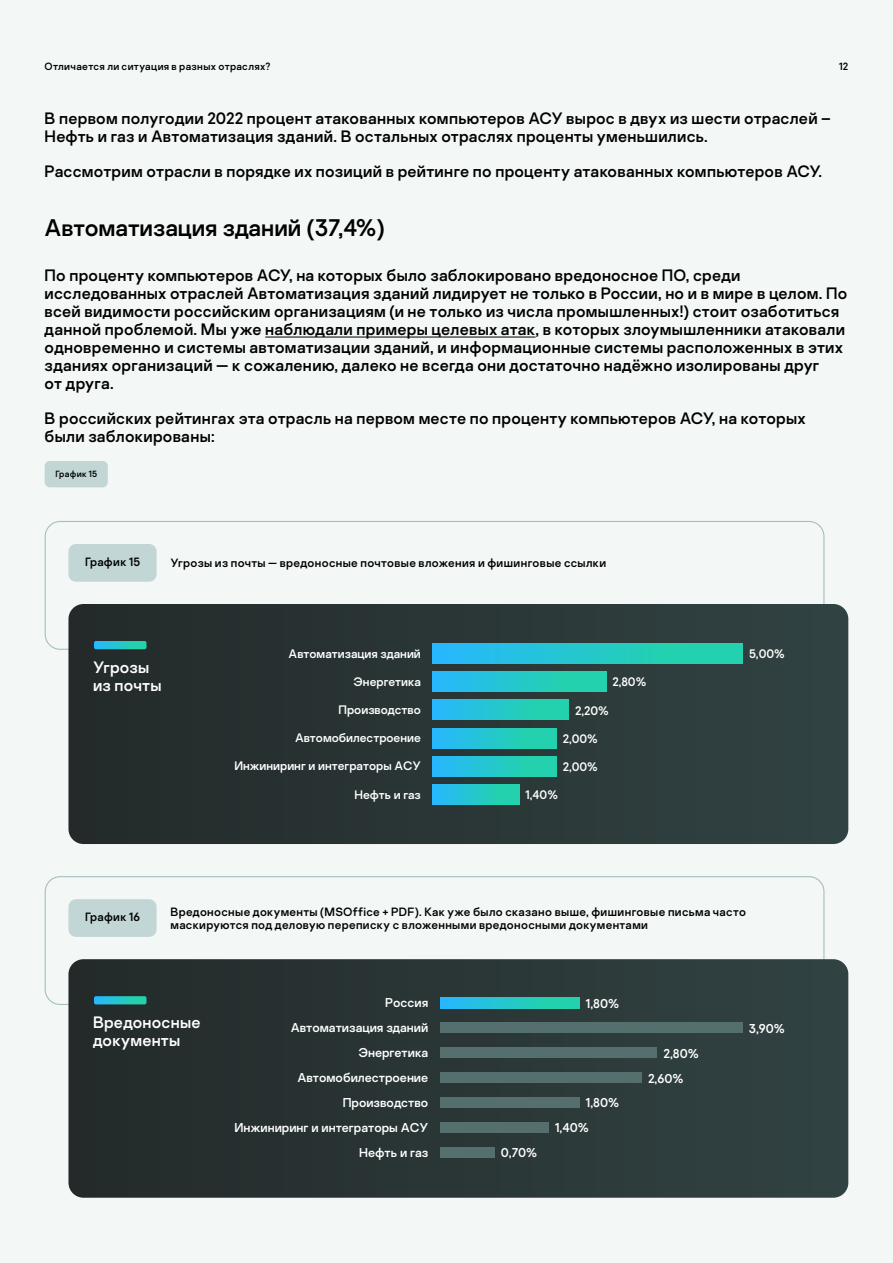
<style>
.page{position:relative;width:893px;height:1263px;background:#f3f7f6}
.page>*{position:absolute;margin:0;border:0;box-sizing:border-box;transform-origin:0 0}
.t1{font:24px "Kaspersky Sans";color:#000}
.t2{font:16.5px/18px "Kaspersky Sans";letter-spacing:.015em;color:#000}
.t3{font:16.5px/18px "Kaspersky Sans";letter-spacing:.015em;color:#fff}
.t4{font:12.75px "Kaspersky Sans";color:#fff}
.t5{font:12.3px "Kaspersky Sans";color:#fff}
.t6{font:12px/13.5px "Kaspersky Sans";letter-spacing:.03em;color:#000}
.t7{font:10.5px "Kaspersky Sans";letter-spacing:.03em;color:#000}
.t8{font:9px "Kaspersky Sans";letter-spacing:.035em;color:#000}
</style>
<div class="page">
<hr style="left:265px;top:337px;width:271px;height:1px;background:#000">
<div style="left:45px;top:461px;width:63px;height:26px;background:#c2d6d6;border-radius:5px"></div>
<div style="left:68px;top:544px;width:89px;height:38px;background:#c2d6d6;border-radius:8px"></div>
<svg style="left:68px;top:604px;width:780px;height:240px;background:#2a3737"></svg>
<svg style="left:94px;top:641px;width:52px;height:8px"></svg>
<div style="left:432px;top:784px;width:87px;height:20px;background:linear-gradient(to right,#27b8fb,#22d69f)"></div>
<div style="left:432px;top:756px;width:125px;height:20px;background:linear-gradient(to right,#27b8fb,#22d69f)"></div>
<div style="left:432px;top:728px;width:125px;height:20px;background:linear-gradient(to right,#27b8fb,#22d69f)"></div>
<div style="left:432px;top:700px;width:137px;height:20px;background:linear-gradient(to right,#27b8fb,#22d69f)"></div>
<div style="left:432px;top:672px;width:174px;height:20px;background:linear-gradient(to right,#27b8fb,#22d6a0)"></div>
<div style="left:432px;top:644px;width:311px;height:19px;background:linear-gradient(to right,#27b8fb,#22d69f)"></div>
<div style="left:68px;top:899px;width:89px;height:38px;background:#c2d6d6;border-radius:8px"></div>
<svg style="left:68px;top:959px;width:780px;height:239px;background:#2b3737"></svg>
<svg style="left:94px;top:996px;width:52px;height:8px"></svg>
<div style="left:440px;top:1147px;width:54px;height:10px;background:#556e6e"></div>
<div style="left:440px;top:1122px;width:109px;height:11px;background:#556e6e"></div>
<div style="left:440px;top:1097px;width:140px;height:11px;background:#556e6e"></div>
<div style="left:440px;top:1072px;width:202px;height:11px;background:#556e6e"></div>
<div style="left:440px;top:1047px;width:217px;height:11px;background:#556e6e"></div>
<div style="left:440px;top:1023px;width:302px;height:10px;background:#556e6e"></div>
<svg style="left:440px;top:998px;width:140px;height:10px"></svg>
<p class="t7" style="left:45px;top:60px;width:227px">Отличается ли ситуация в разных отраслях?</p>
<p class="t7" style="left:839px;top:60px;width:11px">12</p>
<p class="t2" style="left:45px;top:110px;width:788px">В первом полугодии 2022 процент атакованных компьютеров АСУ вырос в двух из шести отраслей –<br>Нефть и газ и Автоматизация зданий. В остальных отраслях проценты уменьшились.</p>
<p class="t2" style="left:45px;top:163px;width:779px">Рассмотрим отрасли в порядке их позиций в рейтинге по проценту атакованных компьютеров АСУ.</p>
<h1 class="t1" style="left:45px;top:213px;width:342px">Автоматизация зданий (37,4%)</h1>
<p class="t2" style="left:45px;top:267px;width:804px">По проценту компьютеров АСУ, на которых было заблокировано вредоносное ПО, среди исследованных отраслей Автоматизация зданий лидирует не только в России, но и в мире в целом. По всей видимости российским организациям (и не только из числа промышленных!) стоит озаботиться данной проблемой. Мы уже наблюдали примеры целевых атак, в которых злоумышленники атаковали одновременно и системы автоматизации зданий, и информационные системы расположенных в этих зданиях организаций — к сожалению, далеко не всегда они достаточно надёжно изолированы друг<br>от друга.</p>
<p class="t2" style="left:45px;top:410px;width:763px">В российских рейтингах эта отрасль на первом месте по проценту компьютеров АСУ, на которых были заблокированы:</p>
<p class="t8" style="left:55px;top:468px;width:43px">График 15</p>
<p class="t6" style="left:85px;top:555px;width:57px">График 15</p>
<p class="t6" style="left:170px;top:556px;width:437px">Угрозы из почты — вредоносные почтовые вложения и фишинговые ссылки</p>
<p class="t3" style="left:93px;top:658px;width:70px">Угрозы из почты</p>
<p class="t5" style="left:289px;top:646px;width:134px">Автоматизация зданий</p>
<p class="t5" style="left:354px;top:674px;width:69px">Энергетика</p>
<p class="t5" style="left:339px;top:702px;width:84px">Производство</p>
<p class="t5" style="left:295px;top:730px;width:127px">Автомобилестроение</p>
<p class="t5" style="left:234px;top:759px;width:188px">Инжиниринг и интеграторы АСУ</p>
<p class="t5" style="left:354px;top:787px;width:68px">Нефть и газ</p>
<p class="t5" style="left:612px;top:675px;width:35px">2,80%</p>
<p class="t5" style="left:575px;top:703px;width:35px">2,20%</p>
<p class="t5" style="left:563px;top:731px;width:37px">2,00%</p>
<p class="t5" style="left:563px;top:759px;width:37px">2,00%</p>
<p class="t5" style="left:525px;top:787px;width:34px">1,40%</p>
<p class="t5" style="left:749px;top:646px;width:37px">5,00%</p>
<p class="t6" style="left:85px;top:910px;width:56px">График 16</p>
<p class="t6" style="left:170px;top:905px;width:577px">Вредоносные документы (MSOffice + PDF). Как уже было сказано выше, фишинговые письма часто маскируются под деловую переписку с вложенными вредоносными документами</p>
<p class="t4" style="left:385px;top:995px;width:45px">Россия</p>
<p class="t4" style="left:586px;top:996px;width:35px">1,80%</p>
<p class="t3" style="left:93px;top:1014px;width:109px">Вредоносные документы</p>
<p class="t4" style="left:291px;top:1020px;width:139px">Автоматизация зданий</p>
<p class="t4" style="left:358px;top:1045px;width:71px">Энергетика</p>
<p class="t4" style="left:297px;top:1070px;width:132px">Автомобилестроение</p>
<p class="t4" style="left:343px;top:1095px;width:87px">Производство</p>
<p class="t4" style="left:234px;top:1119px;width:195px">Инжиниринг и интеграторы АСУ</p>
<p class="t4" style="left:359px;top:1144px;width:70px">Нефть и газ</p>
<p class="t4" style="left:501px;top:1145px;width:38px">0,70%</p>
<p class="t4" style="left:586px;top:1095px;width:35px">1,80%</p>
<p class="t4" style="left:555px;top:1120px;width:35px">1,40%</p>
<p class="t4" style="left:663px;top:1045px;width:37px">2,80%</p>
<p class="t4" style="left:648px;top:1070px;width:37px">2,60%</p>
<p class="t4" style="left:749px;top:1021px;width:38px">3,90%</p>
</div>
